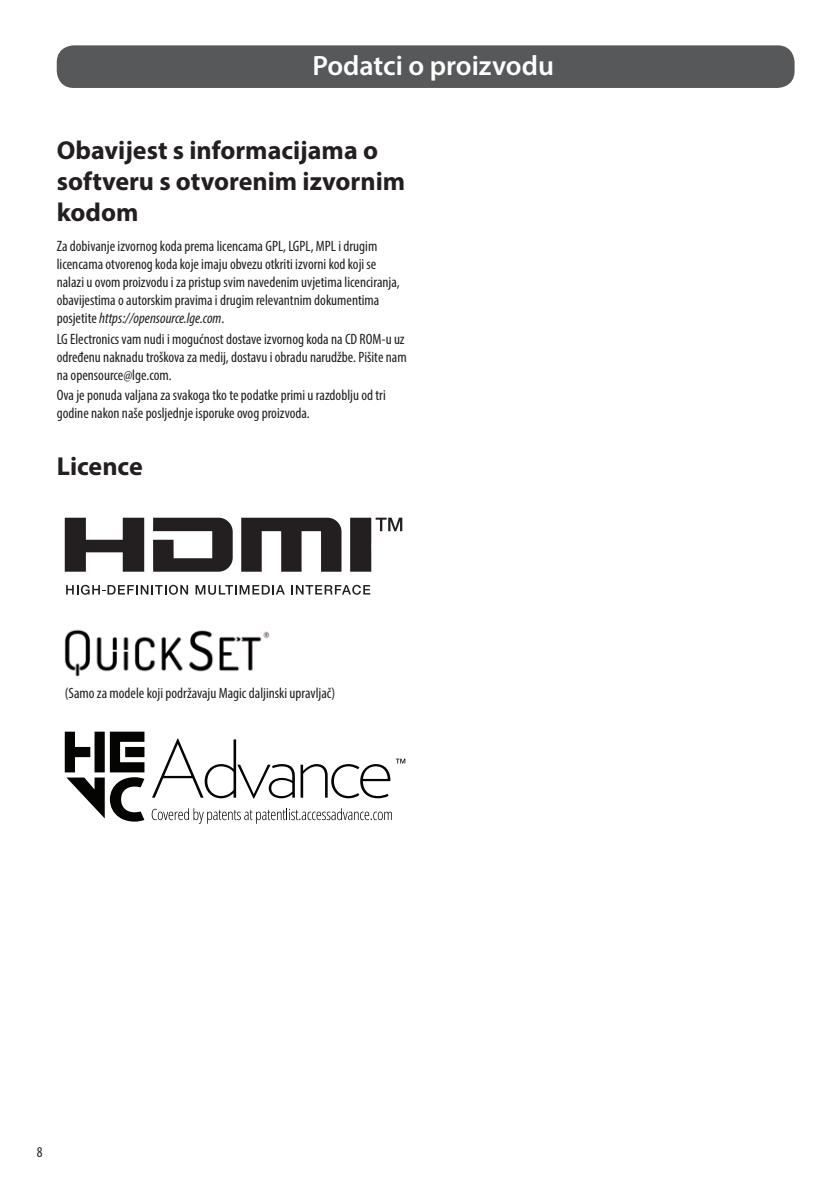
<style>
.page{position:relative;width:840px;height:1191px;background:#fff}
.page>*{position:absolute;margin:0;border:0;box-sizing:border-box;transform-origin:0 0}
.t1{font:600 28px "Myriad Pro";color:#fff}
.Title2{font:700 26px/31.2px "Myriad Pro";color:#231f20}
.Body{font:condensed 15px/18px "Myriad Pro";color:#231f20}
.Page_Number_Left{font:condensed 15px "Myriad Pro";color:#231f20}
.s1{font-style:italic}
</style>
<div class="page">
<div style="left:57px;top:45px;width:737px;height:43px;background:#57585a;border-radius:17px"></div>
<svg style="left:65px;top:518px;width:79px;height:53px"></svg>
<svg style="left:153px;top:518px;width:79px;height:53px"></svg>
<svg style="left:241px;top:518px;width:100px;height:54px"></svg>
<svg style="left:350px;top:517px;width:52px;height:54px"></svg>
<svg style="left:195px;top:585px;width:90px;height:10px"></svg>
<svg style="left:291px;top:585px;width:79px;height:10px"></svg>
<svg style="left:66px;top:585px;width:122px;height:10px"></svg>
<img style="left:65px;top:629px;width:204px;height:48px">
<svg style="left:65px;top:731px;width:79px;height:90px"></svg>
<svg style="left:152px;top:738px;width:253px;height:60px"></svg>
<svg style="left:152px;top:808px;width:240px;height:15px"></svg>
<p class="t1" style="left:312px;top:48px;width:243px">Podatci o proizvodu</p>
<p class="Title2" style="left:57px;top:134px;width:350px">Obavijest s informacijama o softveru s otvorenim izvornim kodom</p>
<p class="Body" style="left:57px;top:236px;width:344px">Za dobivanje izvornog koda prema licencama GPL, LGPL, MPL i drugim licencama otvorenog koda koje imaju obvezu otkriti izvorni kod koji se nalazi u ovom proizvodu i za pristup svim navedenim uvjetima licenciranja, obavijestima o autorskim pravima i drugim relevantnim dokumentima posjetite <span class="s1">https://opensource.lge.com</span>.</p>
<p class="Body" style="left:57px;top:329px;width:351px">LG Electronics vam nudi i mogućnost dostave izvornog koda na CD ROM-u uz određenu naknadu troškova za medij, dostavu i obradu narudžbe. Pišite nam na opensource@lge.com.</p>
<p class="Body" style="left:57px;top:386px;width:330px">Ova je ponuda valjana za svakoga tko te podatke primi u razdoblju od tri godine nakon naše posljednje isporuke ovog proizvoda.</p>
<p class="Title2" style="left:57px;top:450px;width:87px">Licence</p>
<p class="Body" style="left:65px;top:683px;width:272px">(Samo za modele koji podržavaju Magic daljinski upravljač)</p>
<p class="Page_Number_Left" style="left:37px;top:1142px;width:7px">8</p>
</div>
